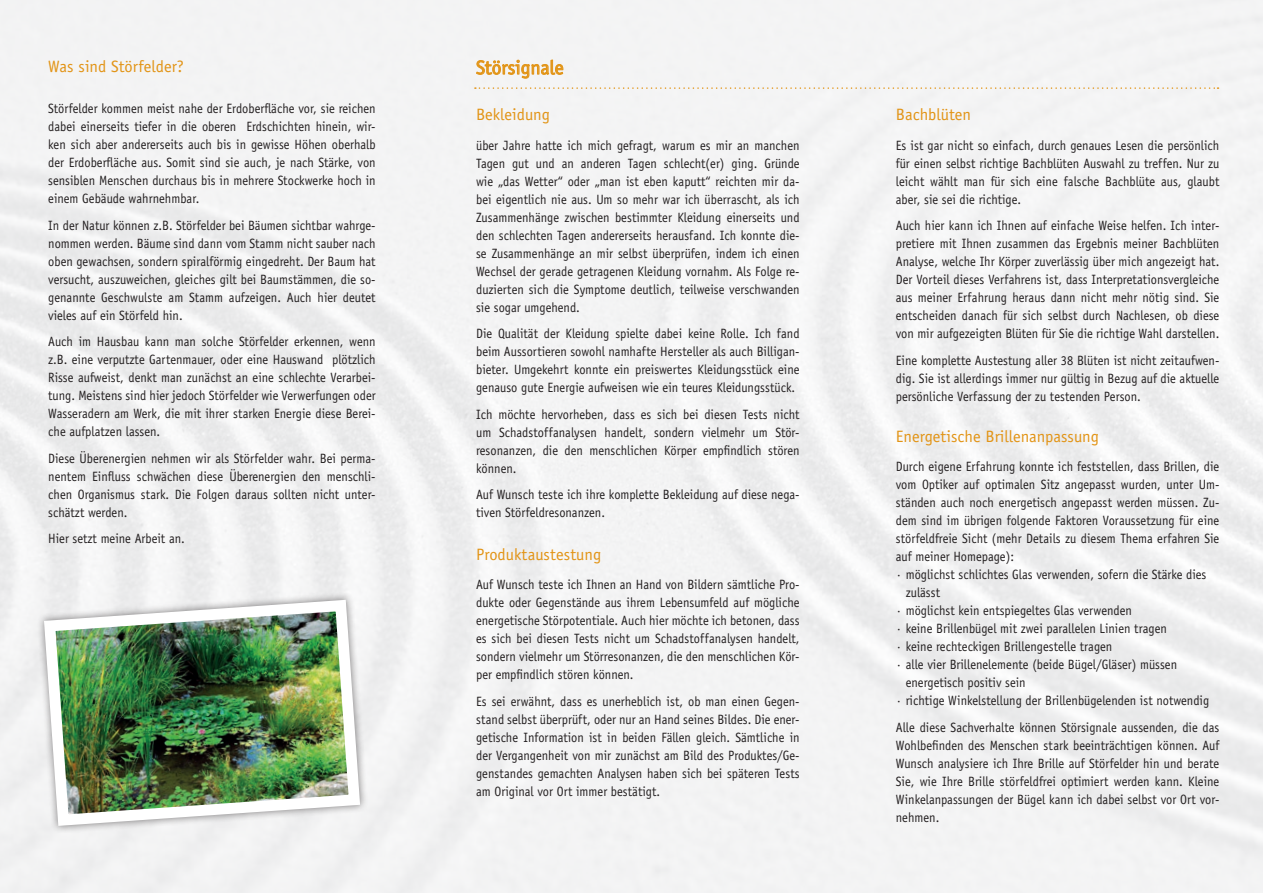
<style>
.page{position:relative;width:1263px;height:893px;background:#fff}
.page>*{position:absolute;margin:0;border:0;box-sizing:border-box;transform-origin:0 0}
.t1{font:19.5px "Officina Sans";color:#e29416}
.t2{font:16.5px "Officina Sans";color:#e29416}
.t3{font:13.5px/18px "Officina Sans";color:#231f20;text-align:justify;scale:.92 1}
</style>
<div class="page">
<img style="left:0;top:0;width:1263px;height:893px">
<svg style="left:476px;top:59px;width:87px;height:21px"></svg>
<div style="left:36px;top:592px;width:332px;height:241px;background:#f1f2f2"></div>
<img style="left:39px;top:594px;width:326px;height:237px">
<svg style="left:475px;top:87px;width:743px;height:2px"></svg>
<p class="t2" style="left:48px;top:57px;width:137px">Was sind Störfelder?</p>
<p class="t3" style="left:48px;top:100px;width:357px">Störfelder kommen meist nahe der Erdoberfläche vor, sie reichen dabei einerseits tiefer in die oberen Erdschichten hinein, wir&shy;ken sich aber andererseits auch bis in gewisse Höhen oberhalb der Erdoberfläche aus. Somit sind sie auch, je nach Stärke, von sensiblen Menschen durchaus bis in mehrere Stockwerke hoch in einem Gebäude wahrnehmbar.</p>
<p class="t3" style="left:48px;top:216px;width:357px">In der Natur können z.B. Störfelder bei Bäumen sichtbar wahrge&shy;nommen werden. Bäume sind dann vom Stamm nicht sauber nach oben gewachsen, sondern spiralförmig eingedreht. Der Baum hat versucht, auszuweichen, gleiches gilt bei Baumstämmen, die so&shy;genannte Geschwulste am Stamm aufzeigen. Auch hier deutet vieles auf ein Störfeld hin.</p>
<p class="t3" style="left:48px;top:333px;width:357px">Auch im Hausbau kann man solche Störfelder erkennen, wenn z.B. eine verputzte Gartenmauer, oder eine Hauswand plötzlich Risse aufweist, denkt man zunächst an eine schlechte Verarbei&shy;tung. Meistens sind hier jedoch Störfelder wie Verwerfungen oder Wasseradern am Werk, die mit ihrer starken Energie diese Berei&shy;che aufplatzen lassen.</p>
<p class="t3" style="left:48px;top:449px;width:357px">Diese Überenergien nehmen wir als Störfelder wahr. Bei perma&shy;nentem Einfluss schwächen diese Überenergien den menschli&shy;chen Organismus stark. Die Folgen daraus sollten nicht unter&shy;schätzt werden.</p>
<p class="t3" style="left:48px;top:530px;width:150px">Hier setzt meine Arbeit an.</p>
<h1 class="t1" style="left:476px;top:56px;width:89px">Störsignale</h1>
<p class="t2" style="left:476px;top:105px;width:75px">Bekleidung</p>
<p class="t3" style="left:476px;top:136px;width:353px">über Jahre hatte ich mich gefragt, warum es mir an manchen Tagen gut und an anderen Tagen schlecht(er) ging. Gründe wie „das Wetter“ oder „man ist eben kaputt“ reichten mir da&shy;bei eigentlich nie aus. Um so mehr war ich überrascht, als ich Zusammenhänge zwischen bestimmter Kleidung einerseits und den schlechten Tagen andererseits herausfand. Ich konnte die&shy;se Zusammenhänge an mir selbst überprüfen, indem ich einen Wechsel der gerade getragenen Kleidung vornahm. Als Folge re&shy;duzierten sich die Symptome deutlich, teilweise verschwanden sie sogar umgehend.</p>
<p class="t3" style="left:476px;top:325px;width:353px">Die Qualität der Kleidung spielte dabei keine Rolle. Ich fand beim Aussortieren sowohl namhafte Hersteller als auch Billigan&shy;bieter. Umgekehrt konnte ein preiswertes Kleidungsstück eine genauso gute Energie aufweisen wie ein teures Kleidungsstück.</p>
<p class="t3" style="left:476px;top:405px;width:353px">Ich möchte hervorheben, dass es sich bei diesen Tests nicht um Schadstoffanalysen handelt, sondern vielmehr um Stör&shy;resonanzen, die den menschlichen Körper empfindlich stören können.</p>
<p class="t3" style="left:476px;top:486px;width:353px">Auf Wunsch teste ich ihre komplette Bekleidung auf diese nega&shy;tiven Störfeldresonanzen.</p>
<p class="t2" style="left:476px;top:544px;width:127px">Produktaustestung</p>
<p class="t3" style="left:476px;top:576px;width:353px">Auf Wunsch teste ich Ihnen an Hand von Bildern sämtliche Pro&shy;dukte oder Gegenstände aus ihrem Lebensumfeld auf mögliche energetische Störpotentiale. Auch hier möchte ich betonen, dass es sich bei diesen Tests nicht um Schadstoffanalysen handelt, sondern vielmehr um Störresonanzen, die den menschlichen Kör&shy;per empfindlich stören können.</p>
<p class="t3" style="left:476px;top:692px;width:353px">Es sei erwähnt, dass es unerheblich ist, ob man einen Gegen&shy;stand selbst überprüft, oder nur an Hand seines Bildes. Die ener&shy;getische Information ist in beiden Fällen gleich. Sämtliche in der Vergangenheit von mir zunächst am Bild des Produktes/Ge&shy;genstandes gemachten Analysen haben sich bei späteren Tests am Original vor Ort immer bestätigt.</p>
<p class="t2" style="left:896px;top:105px;width:77px">Bachblüten</p>
<p class="t3" style="left:896px;top:136px;width:353px">Es ist gar nicht so einfach, durch genaues Lesen die persönlich für einen selbst richtige Bachblüten Auswahl zu treffen. Nur zu leicht wählt man für sich eine falsche Bachblüte aus, glaubt aber, sie sei die richtige.</p>
<p class="t3" style="left:896px;top:217px;width:353px">Auch hier kann ich Ihnen auf einfache Weise helfen. Ich inter&shy;pretiere mit Ihnen zusammen das Ergebnis meiner Bachblüten Analyse, welche Ihr Körper zuverlässig über mich angezeigt hat.<br>Der Vorteil dieses Verfahrens ist, dass Interpretationsvergleiche aus meiner Erfahrung heraus dann nicht mehr nötig sind. Sie entscheiden danach für sich selbst durch Nachlesen, ob diese von mir aufgezeigten Blüten für Sie die richtige Wahl darstellen.</p>
<p class="t3" style="left:896px;top:351px;width:353px">Eine komplette Austestung aller 38 Blüten ist nicht zeitaufwen&shy;dig. Sie ist allerdings immer nur gültig in Bezug auf die aktuelle persönliche Verfassung der zu testenden Person.</p>
<p class="t2" style="left:896px;top:427px;width:205px">Energetische Brillenanpassung</p>
<p class="t3" style="left:896px;top:458px;width:353px">Durch eigene Erfahrung konnte ich feststellen, dass Brillen, die</p>
<p class="t3" style="left:896px;top:476px;width:353px">vom Optiker auf optimalen Sitz angepasst wurden, unter Um-</p>
<p class="t3" style="left:896px;top:494px;width:353px">ständen auch noch energetisch angepasst werden müssen. Zu-</p>
<p class="t3" style="left:896px;top:512px;width:353px">dem sind im übrigen folgende Faktoren Voraussetzung für eine</p>
<p class="t3" style="left:896px;top:530px;width:353px">störfeldfreie Sicht (mehr Details zu diesem Thema erfahren Sie</p>
<p class="t3" style="left:896px;top:548px;width:130px">auf meiner Homepage):</p>
<p class="t3" style="left:896px;top:566px;width:339px">· möglichst schlichtes Glas verwenden, sofern die Stärke dies</p>
<p class="t3" style="left:906px;top:584px;width:39px">zulässt</p>
<p class="t3" style="left:896px;top:602px;width:258px">· möglichst kein entspiegeltes Glas verwenden</p>
<p class="t3" style="left:896px;top:620px;width:296px">· keine Brillenbügel mit zwei parallelen Linien tragen</p>
<p class="t3" style="left:896px;top:638px;width:237px">· keine rechteckigen Brillengestelle tragen</p>
<p class="t3" style="left:896px;top:656px;width:307px">· alle vier Brillenelemente (beide Bügel/Gläser) müssen</p>
<p class="t3" style="left:906px;top:674px;width:132px">energetisch positiv sein</p>
<p class="t3" style="left:896px;top:692px;width:342px">· richtige Winkelstellung der Brillenbügelenden ist notwendig</p>
<p class="t3" style="left:896px;top:718px;width:353px">Alle diese Sachverhalte können Störsignale aussenden, die das Wohlbefinden des Menschen stark beeinträchtigen können. Auf Wunsch analysiere ich Ihre Brille auf Störfelder hin und berate Sie, wie Ihre Brille störfeldfrei optimiert werden kann. Kleine Winkelanpassungen der Bügel kann ich dabei selbst vor Ort vor&shy;nehmen.</p>
</div>
